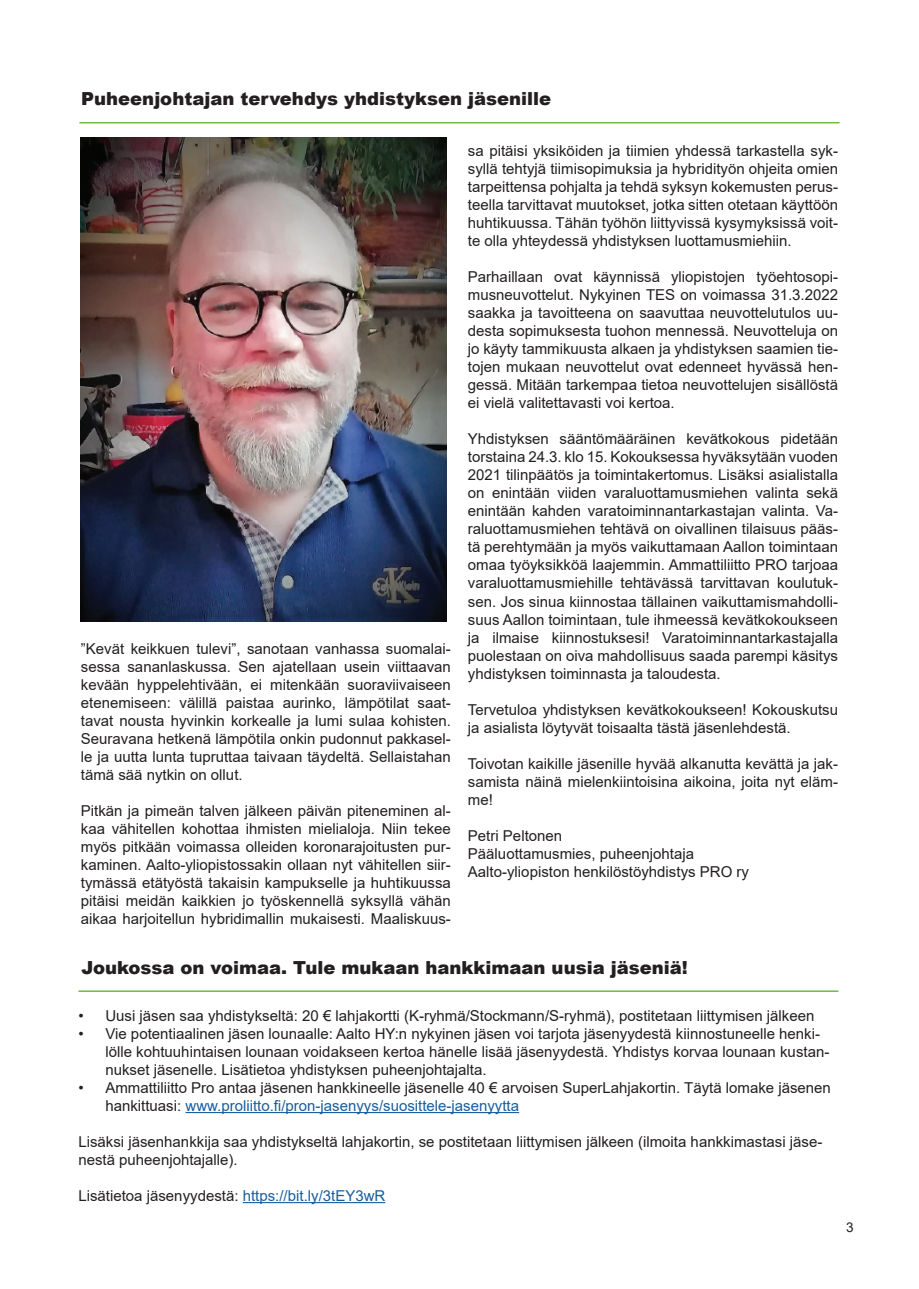
<style>
.page{position:relative;width:919px;height:1289px;background:#fff}
.page>*{position:absolute;margin:0;border:0;box-sizing:border-box;transform-origin:0 0}
.t1{font:900 18px "Arial";color:#231f20}
.t2{font:15px/18px "Arial";color:#231f20;text-align:justify}
.t3{font:13.5px "Arial";color:#231f20}
.s1{color:#175d9e}
</style>
<div class="page">
<hr style="left:79px;top:122px;width:760px;height:1px;background:#6abd45">
<hr style="left:185px;top:1111px;width:334px;height:2px;background:#175d9e">
<hr style="left:243px;top:1201px;width:142px;height:2px;background:#175d9e">
<hr style="left:78px;top:990px;width:760px;height:1px;background:#6abd45">
<img style="left:81px;top:138px;width:366px;height:483px">
<p class="t1" style="left:81px;top:86px;width:471px">Puheenjohtajan tervehdys yhdistyksen jäsenille</p>
<p class="t2" style="left:468px;top:142px;width:371px">sa pitäisi yksiköiden ja tiimien yhdessä tarkastella syk&shy;syllä tehtyjä tiimisopimuksia ja hybridityön ohjeita omien tarpeittensa pohjalta ja tehdä syksyn kokemusten perus&shy;teella tarvittavat muutokset, jotka sitten otetaan käyttöön huhtikuussa. Tähän työhön liittyvissä kysymyksissä voit&shy;te olla yhteydessä yhdistyksen luottamusmiehiin.</p>
<p class="t2" style="left:468px;top:268px;width:371px">Parhaillaan ovat käynnissä yliopistojen työehtosopi&shy;musneuvottelut. Nykyinen TES on voimassa 31.3.2022 saakka ja tavoitteena on saavuttaa neuvottelutulos uu&shy;desta sopimuksesta tuohon mennessä. Neuvotteluja on jo käyty tammikuusta alkaen ja yhdistyksen saamien tie&shy;tojen mukaan neuvottelut ovat edenneet hyvässä hen&shy;gessä. Mitään tarkempaa tietoa neuvottelujen sisällöstä ei vielä valitettavasti voi kertoa.</p>
<p class="t2" style="left:468px;top:430px;width:371px">Yhdistyksen sääntömääräinen kevätkokous pidetään torstaina 24.3. klo 15. Kokouksessa hyväksytään vuoden 2021 tilinpäätös ja toimintakertomus. Lisäksi asialistalla on enintään viiden varaluottamusmiehen valinta sekä enintään kahden varatoiminnantarkastajan valinta. Va&shy;raluottamusmiehen tehtävä on oivallinen tilaisuus pääs&shy;tä perehtymään ja myös vaikuttamaan Aallon toimintaan omaa työyksikköä laajemmin. Ammattiliitto PRO tarjoaa varaluottamusmiehille tehtävässä tarvittavan koulutuk&shy;sen. Jos sinua kiinnostaa tällainen vaikuttamismahdolli&shy;suus Aallon toimintaan, tule ihmeessä kevätkokoukseen ja ilmaise kiinnostuksesi! Varatoiminnantarkastajalla puolestaan on oiva mahdollisuus saada parempi käsitys yhdistyksen toiminnasta ja taloudesta.</p>
<p class="t2" style="left:468px;top:700px;width:371px">Tervetuloa yhdistyksen kevätkokoukseen! Kokouskutsu ja asialista löytyvät toisaalta tästä jäsenlehdestä.</p>
<p class="t2" style="left:468px;top:754px;width:371px">Toivotan kaikille jäsenille hyvää alkanutta kevättä ja jak&shy;samista näinä mielenkiintoisina aikoina, joita nyt eläm&shy;me!</p>
<p class="t2" style="left:468px;top:826px;width:282px;text-align:left">Petri Peltonen<br>Pääluottamusmies, puheenjohtaja<br>Aalto-yliopiston henkilöstöyhdistys PRO ry</p>
<p class="t2" style="left:81px;top:639px;width:371px">”Kevät keikkuen tulevi”, sanotaan vanhassa suomalai&shy;sessa sananlaskussa. Sen ajatellaan usein viittaavan kevään hyppelehtivään, ei mitenkään suoraviivaiseen etenemiseen: välillä paistaa aurinko, lämpötilat saat&shy;tavat nousta hyvinkin korkealle ja lumi sulaa kohisten.<br>Seuravana hetkenä lämpötila onkin pudonnut pakkasel&shy;le ja uutta lunta tupruttaa taivaan täydeltä. Sellaistahan tämä sää nytkin on ollut.</p>
<p class="t2" style="left:81px;top:801px;width:371px">Pitkän ja pimeän talven jälkeen päivän piteneminen al&shy;kaa vähitellen kohottaa ihmisten mielialoja. Niin tekee myös pitkään voimassa olleiden koronarajoitusten pur&shy;kaminen. Aalto-yliopistossakin ollaan nyt vähitellen siir&shy;tymässä etätyöstä takaisin kampukselle ja huhtikuussa pitäisi meidän kaikkien jo työskennellä syksyllä vähän aikaa harjoitellun hybridimallin mukaisesti. Maaliskuus-</p>
<p class="t1" style="left:82px;top:954px;width:607px">Joukossa on voimaa. Tule mukaan hankkimaan uusia jäseniä!</p>
<p class="t2" style="left:78px;top:1006px;width:737px">• Uusi jäsen saa yhdistykseltä: 20 € lahjakortti (K-ryhmä/Stockmann/S-ryhmä), postitetaan liittymisen jälkeen</p>
<p class="t2" style="left:105px;top:1024px;width:725px;text-align:left;text-indent:-27px">• Vie potentiaalinen jäsen lounaalle: Aalto HY:n nykyinen jäsen voi tarjota jäsenyydestä kiinnostuneelle henki&shy;lölle kohtuuhintaisen lounaan voidakseen kertoa hänelle lisää jäsenyydestä. Yhdistys korvaa lounaan kustan&shy;nukset jäsenelle. Lisätietoa yhdistyksen puheenjohtajalta.</p>
<p class="t2" style="left:105px;top:1078px;width:727px;text-indent:-27px">• Ammattiliitto Pro antaa jäsenen hankkineelle jäsenelle 40 € arvoisen SuperLahjakortin. Täytä lomake jäsenen hankittuasi: <span class="s1">www.proliitto.fi/pron-jasenyys/suosittele-jasenyytta</span></p>
<p class="t2" style="left:78px;top:1132px;width:745px">Lisäksi jäsenhankkija saa yhdistykseltä lahjakortin, se postitetaan liittymisen jälkeen (ilmoita hankkimastasi jäse&shy;nestä puheenjohtajalle).</p>
<p class="t2" style="left:78px;top:1186px;width:308px">Lisätietoa jäsenyydestä: <span class="s1">https://bit.ly/3tEY3wR</span></p>
<p class="t3" style="left:846px;top:1217px;width:9px">3</p>
</div>
